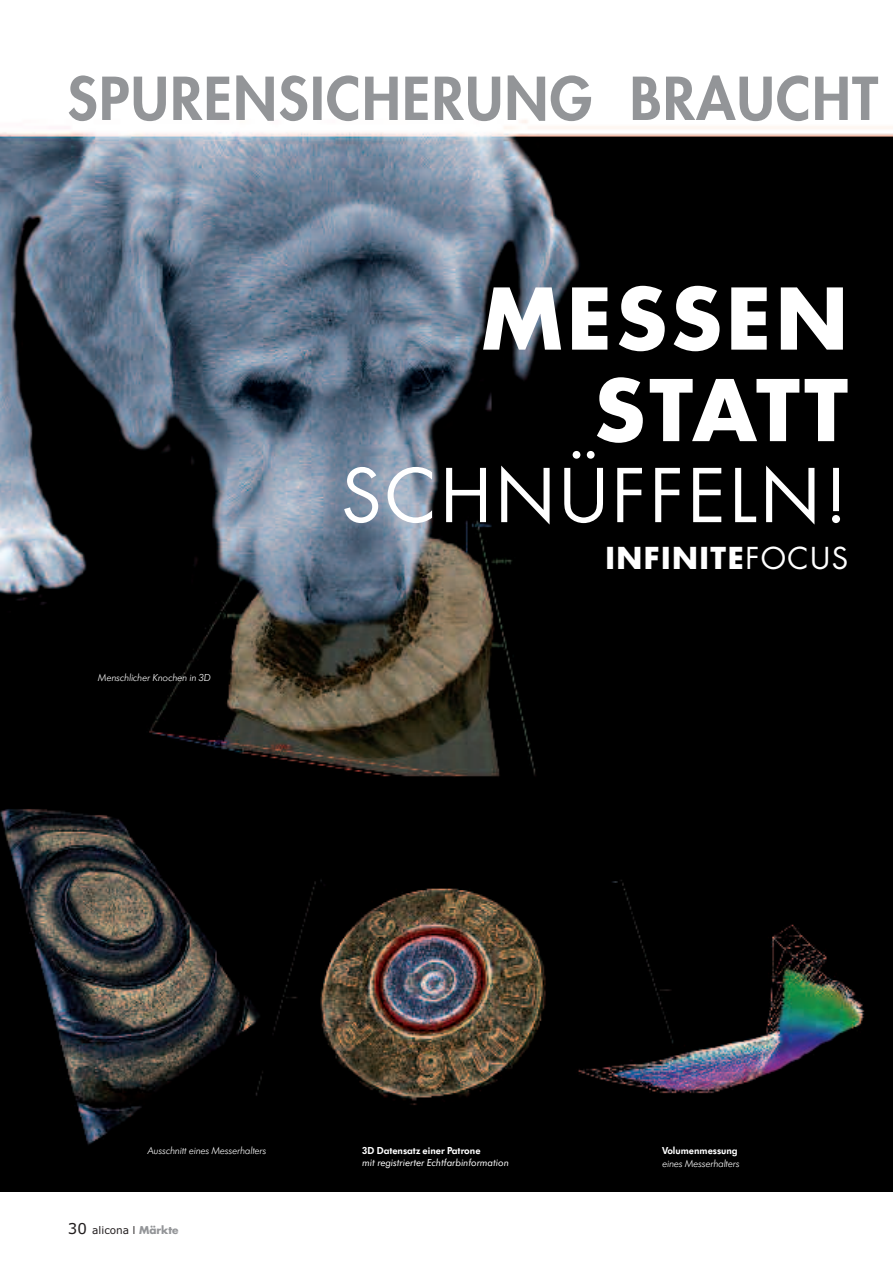
<style>
.page{position:relative;width:893px;height:1263px;background:#fff}
.page>*{position:absolute;margin:0;border:0;box-sizing:border-box;transform-origin:0 0}
.t1{font:700 82.5px/91.5px "Futura";letter-spacing:.05em;color:#fff;text-align:right}
.t2{font:72px "Futura";letter-spacing:.05em;color:#fff}
.t3{font:700 29.4px "Futura";letter-spacing:.05em;color:#fff}
.t4{font:italic 300 10.5px "Futura SB";letter-spacing:-.015em;color:#fff}
.t5{font:10.5px "Futura SB Dem Bol";color:#fff}
.t6{font:italic 10.5px "Futura SB";color:#fff}
.t7{font:10.5px "Verdana";color:#231f20}
.s1{font-weight:400}
.s2{font-size:15px}
.s3{font-family:"Futura"}
.s4{font-family:"Futura";font-weight:700;color:#939598}
</style>
<div class="page">
<img style="left:0;top:75px;width:893px;height:1116px">
<img style="left:69px;top:75px;width:703px;height:46px">
<p class="t4" style="left:98px;top:671px;width:114px">Menschlicher Knochen in 3D</p>
<h1 class="t1" style="left:482px;top:280px;width:368px">MESSEN<br>STATT</h1>
<h2 class="t2" style="left:341px;top:463px;width:508px">SCHNÜFFELN!</h2>
<h3 class="t3" style="left:605px;top:544px;width:244px">INFINITE<span class="s1">FOCUS</span></h3>
<p class="t4" style="left:148px;top:1144px;width:120px">Ausschnitt eines Messerhalters</p>
<p class="t7" style="left:68px;top:1224px;width:112px"><span class="s2">30</span> alicona <span class="s3">I</span> <span class="s4">Märkte</span></p>
<p class="t5" style="left:362px;top:1144px;width:120px">3D Datensatz einer Patrone</p>
<p class="t6" style="left:362px;top:1157px;width:148px">mit registrierter Echtfarbinformation</p>
<p class="t5" style="left:662px;top:1144px;width:77px">Volumenmessung</p>
<p class="t4" style="left:662px;top:1157px;width:79px">eines Messerhalters</p>
</div>
